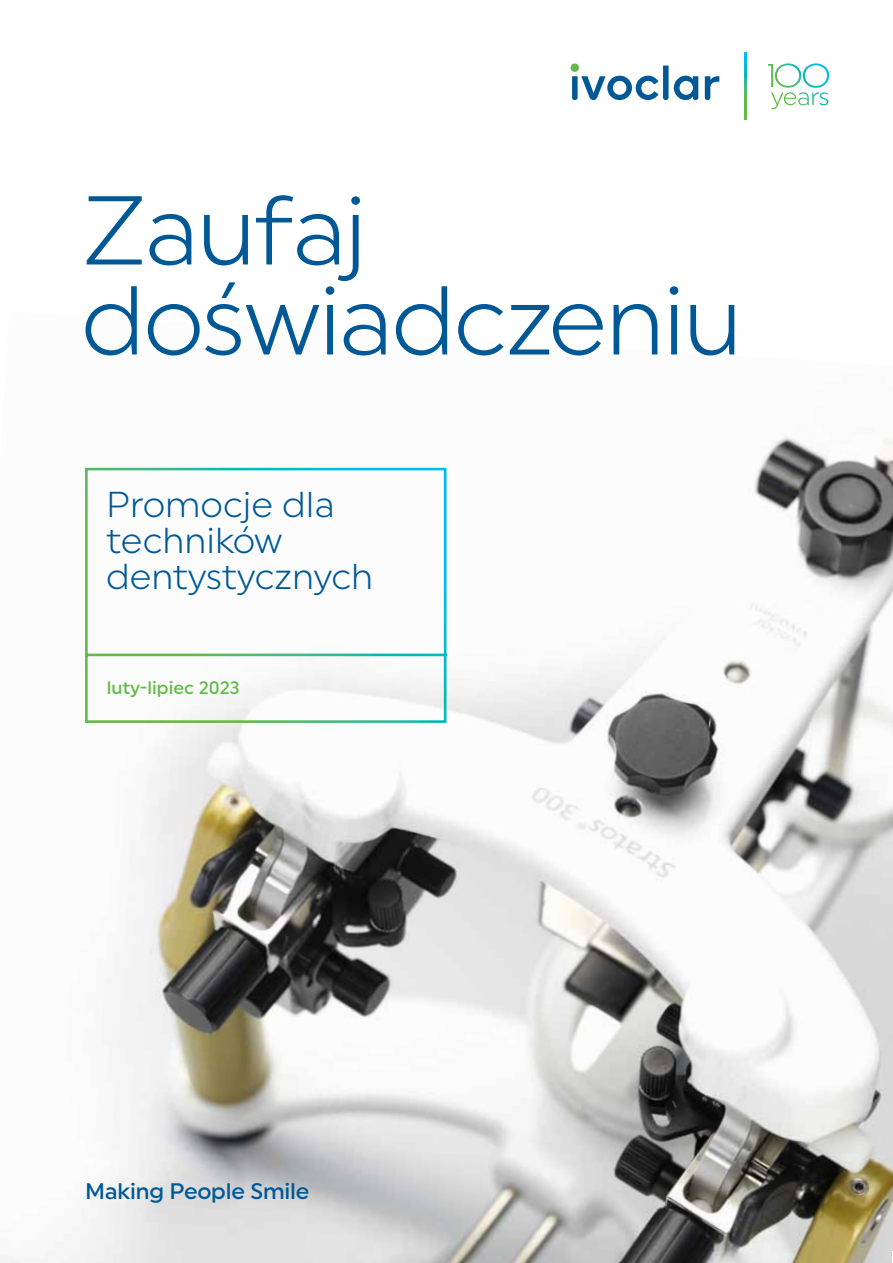
<style>
.page{position:relative;width:893px;height:1263px;background:#fff}
.page>*{position:absolute;margin:0;border:0;box-sizing:border-box;transform-origin:0 0}
.t1{font:97.5px/90px "Uniform Pro Lgt";letter-spacing:-.025em;color:#005996}
.t2{font:36px/36px "Uniform Pro Lgt";color:#005996}
.t3{font:500 22.5px "Uniform Pro";letter-spacing:-.01em;color:#005996}
.t4{font:500 18px "Uniform Pro";color:#62bb46}
</style>
<div class="page">
<img style="left:0;top:437px;width:893px;height:826px">
<svg style="left:0;top:437px;width:568px;height:311px"></svg>
<svg style="left:768px;top:63px;width:61px;height:46px"></svg>
<svg style="left:571px;top:63px;width:8px;height:9px"></svg>
<svg style="left:572px;top:66px;width:147px;height:34px"></svg>
<svg style="left:745px;top:52px;width:2px;height:68px"></svg>
<svg style="left:82px;top:466px;width:367px;height:258px"></svg>
<h1 class="t1" style="left:81px;top:184px;width:663px">Zaufaj doświadczeniu</h1>
<p class="t2" style="left:106px;top:486px;width:269px">Promocje dla techników dentystycznych</p>
<p class="t4" style="left:107px;top:678px;width:135px">luty-lipiec 2023</p>
<p class="t3" style="left:85px;top:1178px;width:226px">Making People Smile</p>
</div>
